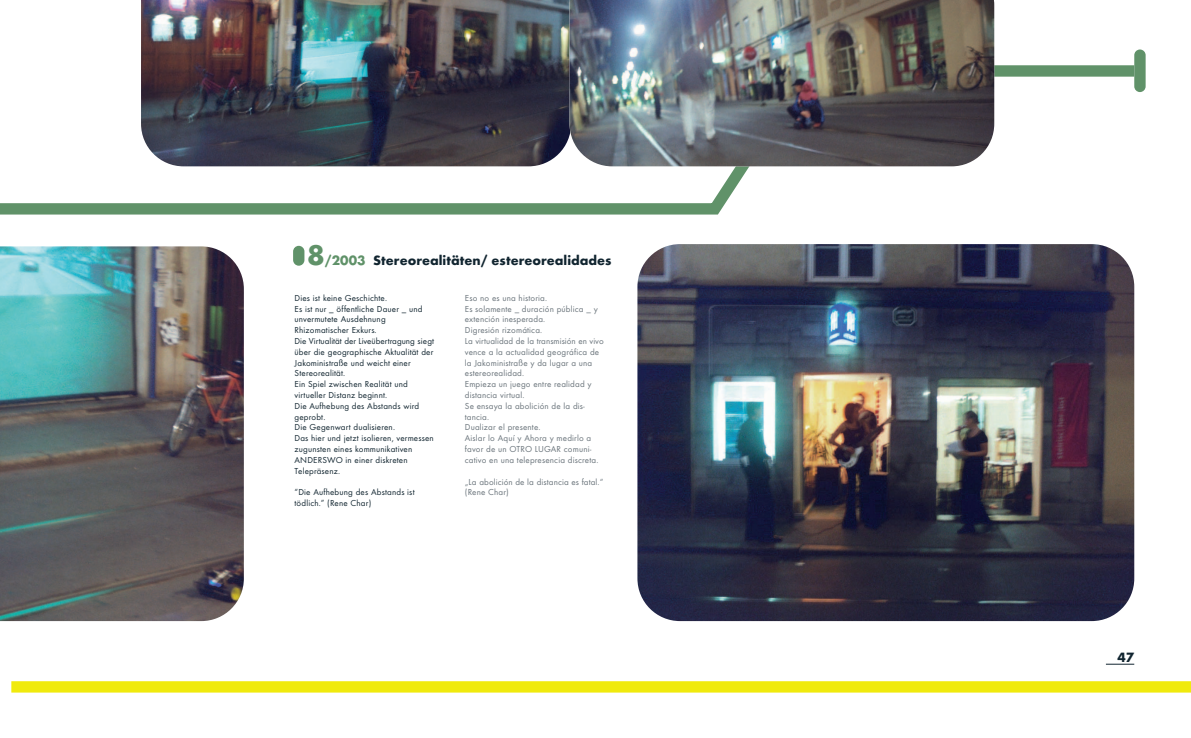
<style>
.page{position:relative;width:1191px;height:738px;background:#fff}
.page>*{position:absolute;margin:0;border:0;box-sizing:border-box;transform-origin:0 0}
.t1{font:14px "Futura T Bold Ro 1";color:#112530}
.t2{font:9px/10.8px "Futura T Book Ro 1";letter-spacing:.015em;color:#112530}
.t3{font:9px/10.8px "Futura T Book Ro 1";letter-spacing:.015em;color:#6a747b}
.s1{font-size:29.5px;color:#609269}
.s2{color:#609269}
</style>
<div class="page">
<img style="left:141px;top:0;width:428px;height:60px">
<img style="left:0;top:246px;width:244px;height:374px">
<svg style="left:1106px;top:663px;width:28px;height:1px"></svg>
<svg style="left:0;top:60px;width:1145px;height:155px"></svg>
<div style="left:11px;top:680px;width:1179px;height:12px;background:#f0ea0d"></div>
<img style="left:637px;top:244px;width:497px;height:376px;border-radius:43px">
<img style="left:569px;top:0;width:425px;height:166px">
<div style="left:293px;top:246px;width:11px;height:19px;background:#609269;border-radius:6px"></div>
<div style="left:1134px;top:49px;width:11px;height:43px;background:#609269;border-radius:6px"></div>
<h1 class="t1" style="left:307px;top:254px;width:306px"><span class="s1">8</span><span class="s2">/2003</span> Stereorealitäten/ estereorealidades</h1>
<p class="t2" style="left:294px;top:292px;width:141px">Dies ist keine Geschichte.<br>Es ist nur _ öffentliche Dauer _ und unvermutete Ausdehnung<br>Rhizomatischer Exkurs.<br>Die Virtualität der Liveübertragung siegt über die geographische Aktualität der<br>Jakoministraße und weicht einer<br>Stereorealität.<br>Ein Spiel zwischen Realität und virtueller Distanz beginnt.<br>Die Aufhebung des Abstands wird geprobt.<br>Die Gegenwart dualisieren.<br>Das hier und jetzt isolieren, vermessen zugunsten eines kommunikativen<br>ANDERSWO in einer diskreten<br>Telepräsenz.</p>
<p class="t2" style="left:294px;top:487px;width:121px">“Die Aufhebung des Abstands ist tödlich.” (Rene Char)</p>
<p class="t3" style="left:465px;top:292px;width:140px">Eso no es una historia.<br>Es solamente _ duración pública _ y extención inesperada.<br>Digresión rizomática.<br>La virtualidad de la transmisión en vivo vence a la actualidad geográfica de la Jakoministraße y da lugar a una estereorealidad.<br>Empieza un juego entre realidad y distancia virtual.<br>Se ensaya la abolición de la dis&shy;tancia.<br>Dualizar el presente.<br>Aislar lo Aquí y Ahora y medirlo a favor de un OTRO LUGAR comuni&shy;cativo en una telepresencia discreta.</p>
<p class="t3" style="left:465px;top:476px;width:140px">„La abolición de la distancia es fatal.“ (Rene Char)</p>
<h1 class="t1" style="left:1117px;top:651px;width:18px">47</h1>
</div>
